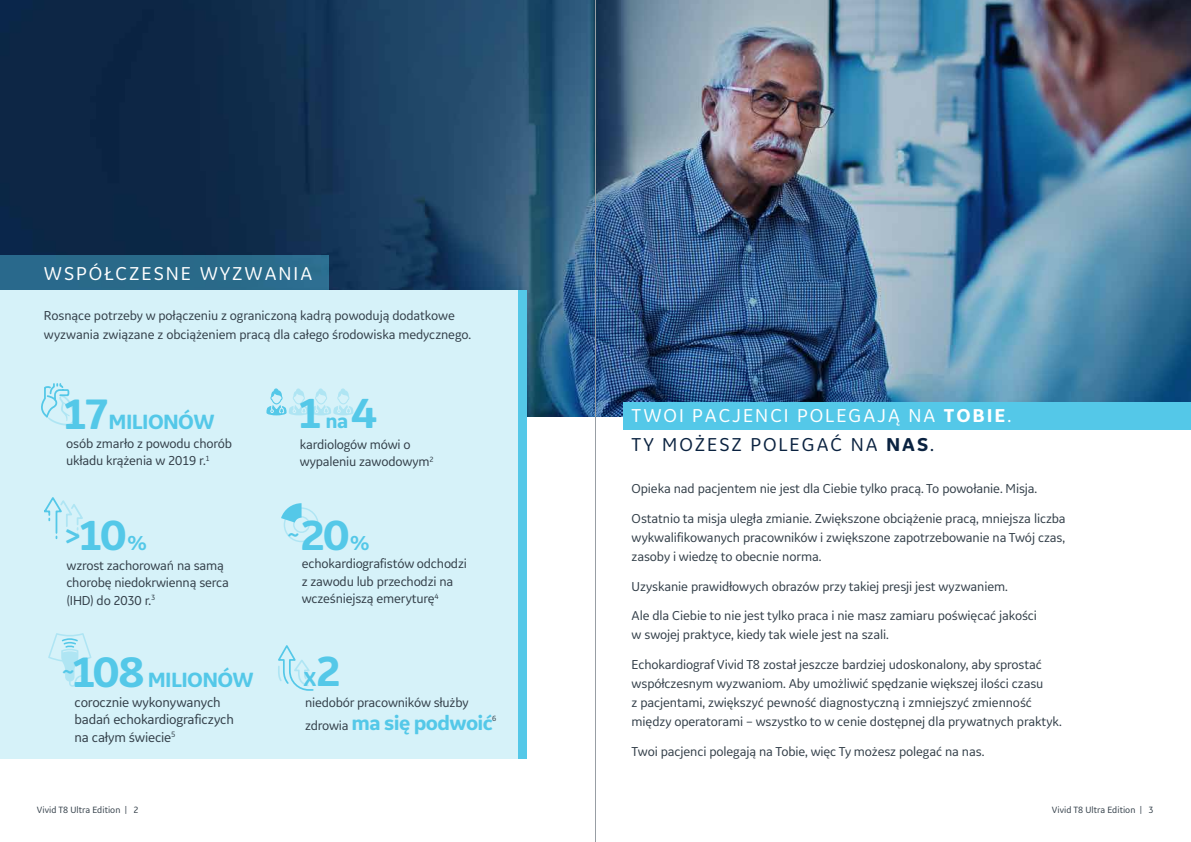
<style>
.page{position:relative;width:1191px;height:842px;background:#fff}
.page>*{position:absolute;margin:0;border:0;box-sizing:border-box;transform-origin:0 0}
.t1{font:700 44px "GE Inspira Sans";color:#54c8e8}
.t2{font:700 21.6px "GE Inspira Sans";letter-spacing:-.03em;color:#54c8e8}
.t3{font:700 21.1px "GE Inspira Sans";letter-spacing:-.03em;color:#54c8e8}
.t4{font:19.5px/29px "GE Inspira Sans";letter-spacing:.1em;color:#fff}
.t5{font:14px/17.3px "GE Inspira Sans";letter-spacing:-.015em;color:#323e48}
.t6{font:13.5px/19px "GE Inspira Sans";letter-spacing:-.01em;color:#323e48}
.t7{font:9.5px "GE Inspira Sans";letter-spacing:.005em;color:#323e48}
.t8{font:7.9px "GE Inspira Sans";color:#323e48}
.s1{font-size:44.5px}
.s2{font-size:21.1px}
.s3{font-size:31.9px}
.s4{font-size:44px}
.s5{font-weight:400;font-size:13.5px;color:#323e48}
.s6{font-weight:700}
.s7{color:#0a2240}
.s8{font-weight:700;color:#0a2240}
</style>
<div class="page">
<img style="left:0;top:0;width:1191px;height:416px">
<div style="left:0;top:255px;width:329px;height:41px;background:#296a8a"></div>
<div style="left:0;top:290px;width:526px;height:468px;background:#d6f2f9"></div>
<div style="left:623px;top:402px;width:568px;height:28px;background:#54c8e8"></div>
<svg style="left:266px;top:388px;width:87px;height:27px"></svg>
<svg style="left:48px;top:633px;width:44px;height:54px"></svg>
<svg style="left:41px;top:383px;width:34px;height:43px"></svg>
<svg style="left:281px;top:503px;width:20px;height:19px"></svg>
<div style="left:284px;top:507px;width:35px;height:35px;border:1px solid #54c8e8;border-radius:50%"></div>
<div style="left:293px;top:516px;width:17px;height:17px;border:1px solid #54c8e8;border-radius:50%"></div>
<svg style="left:44px;top:497px;width:39px;height:43px"></svg>
<div style="left:518px;top:290px;width:8px;height:468px;background:#54c8e8"></div>
<svg style="left:278px;top:645px;width:36px;height:46px"></svg>
<hr style="left:595px;top:0;width:1px;height:842px;background:#989ea4">
<h3 class="t4" style="left:44px;top:258px;width:270px">WSPÓŁCZESNE WYZWANIA</h3>
<p class="t6" style="left:44px;top:306px;width:429px">Rosnące potrzeby w połączeniu z ograniczoną kadrą powodują dodatkowe wyzwania związane z obciążeniem pracą dla całego środowiska medycznego.</p>
<h2 class="t2" style="left:61px;top:409px;width:155px"><span class="s1">17</span> MILIONÓW</h2>
<h1 class="t1" style="left:296px;top:386px;width:82px">1 <span class="s2">na</span> 4</h1>
<p class="t6" style="left:66px;top:434px;width:167px;line-height:17.3px">osób zmarło z powodu chorób układu krążenia w 2019 r.<sup>1</sup></p>
<p class="t6" style="left:300px;top:435px;width:135px;line-height:17.3px">kardiologów mówi o wypaleniu zawodowym<sup>2</sup></p>
<h1 class="t1" style="left:63px;top:508px;width:85px"><span class="s3">&gt;</span>10<span class="s2">%</span></h1>
<h3 class="t3" style="left:287px;top:525px;width:84px">~<span class="s4">20</span>%</h3>
<p class="t6" style="left:66px;top:557px;width:164px;line-height:17.3px">wzrost zachorowań na samą chorobę niedokrwienną serca (IHD) do 2030 r.<sup>3</sup></p>
<p class="t6" style="left:302px;top:555px;width:167px;line-height:17.3px">echokardiografistów odchodzi z zawodu lub przechodzi na wcześniejszą emeryturę<sup>4</sup></p>
<h2 class="t2" style="left:62px;top:666px;width:193px">~<span class="s1">108</span> MILIONÓW</h2>
<h3 class="t3" style="left:303px;top:666px;width:39px">X<span class="s4">2</span></h3>
<p class="t5" style="left:75px;top:693px;width:161px">corocznie wykonywanych badań echokardiograficzych na całym świecie<sup>5</sup></p>
<p class="t6" style="left:305px;top:692px;width:165px">niedobór pracowników służby</p>
<h3 class="t3" style="left:305px;top:710px;width:189px"><span class="s5">zdrowia</span> ma się podwoić</h3>
<p class="t8" style="left:492px;top:714px;width:6px">6</p>
<h3 class="t4" style="left:631px;top:401px;width:381px">TWOI PACJENCI POLEGAJĄ NA <span class="s6">TOBIE</span>.<br><span class="s7">TY MOŻESZ POLEGAĆ NA</span> <span class="s8">NAS</span><span class="s7">.</span></h3>
<p class="t6" style="left:631px;top:479px;width:407px">Opieka nad pacjentem nie jest dla Ciebie tylko pracą. To powołanie. Misja.</p>
<p class="t6" style="left:631px;top:508px;width:435px;text-align:justify">Ostatnio ta misja uległa zmianie. Zwiększone obciążenie pracą, mniejsza liczba wykwalifikowanych pracowników i zwiększone zapotrzebowanie na Twój czas, zasoby i wiedzę to obecnie norma.</p>
<p class="t6" style="left:631px;top:576px;width:378px">Uzyskanie prawidłowych obrazów przy takiej presji jest wyzwaniem.</p>
<p class="t6" style="left:631px;top:606px;width:407px">Ale dla Ciebie to nie jest tylko praca i nie masz zamiaru poświęcać jakości w swojej praktyce, kiedy tak wiele jest na szali.</p>
<p class="t6" style="left:631px;top:655px;width:432px">Echokardiograf Vivid T8 został jeszcze bardziej udoskonalony, aby sprostać współczesnym wyzwaniom. Aby umożliwić spędzanie większej ilości czasu<br>z pacjentami, zwiększyć pewność diagnostyczną i zmniejszyć zmienność między operatorami – wszystko to w cenie dostępnej dla prywatnych praktyk.</p>
<p class="t6" style="left:631px;top:741px;width:354px">Twoi pacjenci polegają na Tobie, więc Ty możesz polegać na nas.</p>
<p class="t7" style="left:37px;top:804px;width:103px">Vivid T8 Ultra Edition | 2</p>
<p class="t7" style="left:1051px;top:804px;width:103px">Vivid T8 Ultra Edition | 3</p>
</div>
